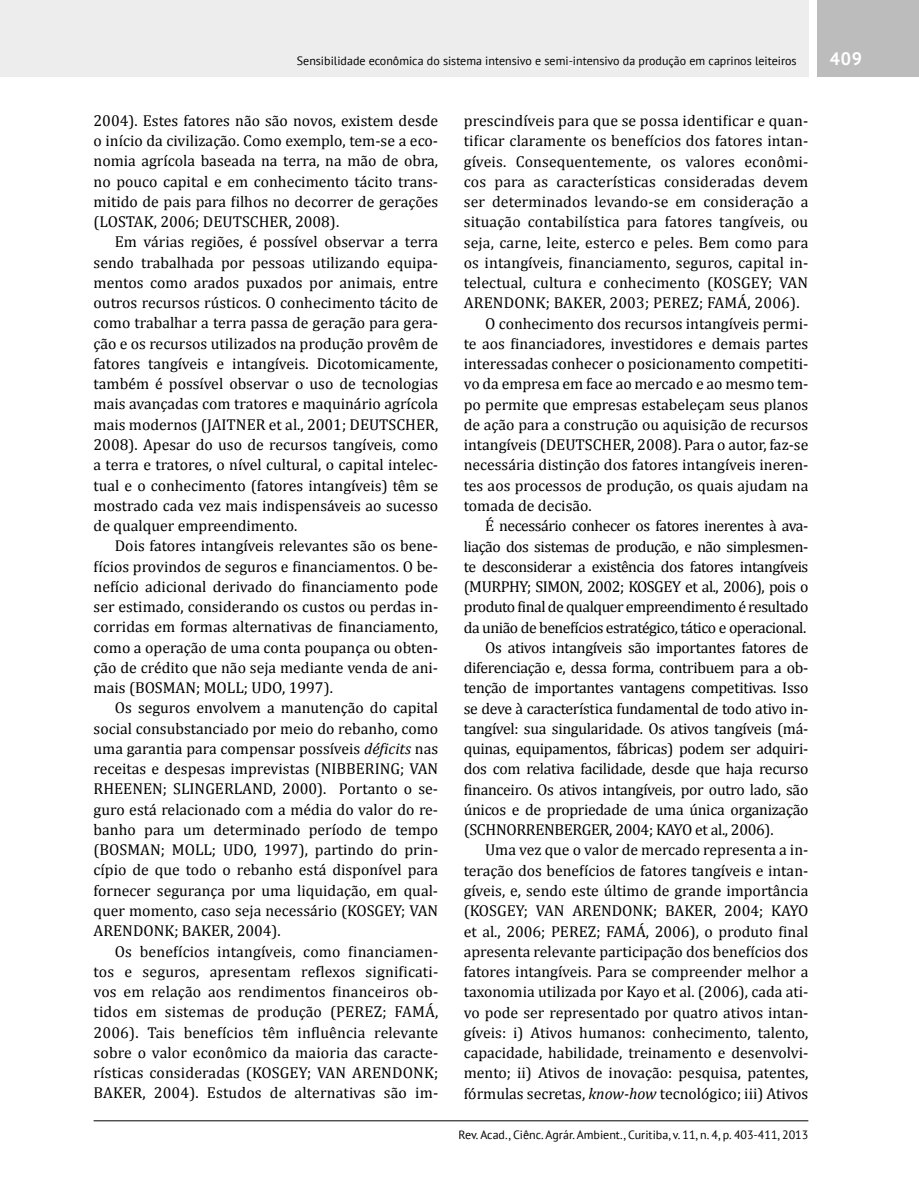
<style>
.page{position:relative;width:919px;height:1191px;background:#fff}
.page>*{position:absolute;margin:0;border:0;box-sizing:border-box;transform-origin:0 0}
.t1{font:700 18px "PT Sans";color:#fff}
.t2{font:15.75px/20.2px "Cambria";color:#000;text-align:justify}
.t3{font:15.75px "Cambria";letter-spacing:-.02em;color:#000}
.t4{font:15.75px "Cambria";letter-spacing:-.03em;color:#000}
.t5{font:12px "PT Sans";color:#000}
.s1{font-style:italic}
</style>
<div class="page">
<div style="left:0;top:0;width:808px;height:77px;background:#ededed"></div>
<div style="left:816px;top:0;width:102px;height:77px;background:#bcbcbc"></div>
<hr style="left:94px;top:1120px;width:714px;height:1px;background:#000">
<p class="t5" style="left:297px;top:53px;width:501px">Sensibilidade econômica do sistema intensivo e semi-intensivo da produção em caprinos leiteiros</p>
<p class="t1" style="left:829px;top:47px;width:34px">409</p>
<p class="t2" style="left:94px;top:110px;width:346px">2004). Estes fatores não são novos, existem desde o início da civilização. Como exemplo, tem-se a eco&shy;nomia agrícola baseada na terra, na mão de obra, no pouco capital e em conhecimento tácito trans&shy;mitido de pais para filhos no decorrer de gerações (LOSTAK, 2006; DEUTSCHER, 2008).</p>
<p class="t2" style="left:94px;top:232px;width:346px;text-indent:21px">Em várias regiões, é possível observar a terra sendo trabalhada por pessoas utilizando equipa&shy;mentos como arados puxados por animais, entre outros recursos rústicos. O conhecimento tácito de como trabalhar a terra passa de geração para gera&shy;ção e os recursos utilizados na produção provêm de fatores tangíveis e intangíveis. Dicotomicamente, também é possível observar o uso de tecnologias mais avançadas com tratores e maquinário agrícola mais modernos (JAITNER et al., 2001; DEUTSCHER, 2008). Apesar do uso de recursos tangíveis, como a terra e tratores, o nível cultural, o capital intelec&shy;tual e o conhecimento (fatores intangíveis) têm se mostrado cada vez mais indispensáveis ao sucesso de qualquer empreendimento.</p>
<p class="t2" style="left:94px;top:536px;width:346px;text-indent:21px">Dois fatores intangíveis relevantes são os bene&shy;fícios provindos de seguros e financiamentos. O be&shy;nefício adicional derivado do financiamento pode ser estimado, considerando os custos ou perdas in&shy;corridas em formas alternativas de financiamento, como a operação de uma conta poupança ou obten&shy;ção de crédito que não seja mediante venda de ani&shy;mais (BOSMAN; MOLL; UDO, 1997).</p>
<p class="t2" style="left:94px;top:698px;width:346px;text-indent:21px">Os seguros envolvem a manutenção do capital social consubstanciado por meio do rebanho, como uma garantia para compensar possíveis <span class="s1">déficits</span> nas receitas e despesas imprevistas (NIBBERING; VAN RHEENEN; SLINGERLAND, 2000). Portanto o se&shy;guro está relacionado com a média do valor do re&shy;banho para um determinado período de tempo (BOSMAN; MOLL; UDO, 1997), partindo do prin&shy;cípio de que todo o rebanho está disponível para fornecer segurança por uma liquidação, em qual&shy;quer momento, caso seja necessário (KOSGEY; VAN ARENDONK; BAKER, 2004).</p>
<p class="t2" style="left:94px;top:941px;width:346px;text-indent:21px">Os benefícios intangíveis, como financiamen&shy;tos e seguros, apresentam reflexos significati&shy;vos em relação aos rendimentos financeiros ob&shy;tidos em sistemas de produção (PEREZ; FAMÁ, 2006). Tais benefícios têm influência relevante sobre o valor econômico da maioria das caracte&shy;rísticas consideradas (KOSGEY; VAN ARENDONK; BAKER, 2004). Estudos de alternativas são im-</p>
<p class="t2" style="left:463px;top:110px;width:346px">prescindíveis para que se possa identificar e quan-</p>
<p class="t2" style="left:463px;top:131px;width:346px">tificar claramente os benefícios dos fatores intan-</p>
<p class="t2" style="left:463px;top:151px;width:346px">gíveis. Consequentemente, os valores econômi-</p>
<p class="t2" style="left:463px;top:171px;width:346px">cos para as características consideradas devem</p>
<p class="t2" style="left:463px;top:191px;width:346px">ser determinados levando-se em consideração a</p>
<p class="t2" style="left:463px;top:212px;width:346px">situação contabilística para fatores tangíveis, ou</p>
<p class="t2" style="left:463px;top:232px;width:346px">seja, carne, leite, esterco e peles. Bem como para</p>
<p class="t2" style="left:463px;top:252px;width:346px">os intangíveis, financiamento, seguros, capital in-</p>
<p class="t2" style="left:463px;top:272px;width:346px">telectual, cultura e conhecimento (KOSGEY; VAN</p>
<p class="t2" style="left:463px;top:293px;width:337px">ARENDONK; BAKER, 2003; PEREZ; FAMÁ, 2006).</p>
<p class="t2" style="left:485px;top:313px;width:325px">O conhecimento dos recursos intangíveis permi-</p>
<p class="t2" style="left:463px;top:333px;width:346px">te aos financiadores, investidores e demais partes</p>
<p class="t2" style="left:463px;top:353px;width:346px">interessadas conhecer o posicionamento competiti-</p>
<p class="t2" style="left:463px;top:374px;width:346px">vo da empresa em face ao mercado e ao mesmo tem-</p>
<p class="t2" style="left:463px;top:394px;width:346px">po permite que empresas estabeleçam seus planos</p>
<p class="t2" style="left:463px;top:414px;width:346px">de ação para a construção ou aquisição de recursos</p>
<p class="t2" style="left:463px;top:434px;width:346px">intangíveis (DEUTSCHER, 2008). Para o autor, faz-se</p>
<p class="t2" style="left:463px;top:455px;width:346px">necessária distinção dos fatores intangíveis ineren-</p>
<p class="t2" style="left:463px;top:475px;width:346px">tes aos processos de produção, os quais ajudam na</p>
<p class="t2" style="left:463px;top:495px;width:129px">tomada de decisão.</p>
<p class="t4" style="left:485px;top:516px;width:325px">É necessário conhecer os fatores inerentes à ava-</p>
<p class="t4" style="left:463px;top:537px;width:346px">liação dos sistemas de produção, e não simplesmen-</p>
<p class="t4" style="left:463px;top:557px;width:346px">te desconsiderar a existência dos fatores intangíveis</p>
<p class="t4" style="left:463px;top:577px;width:346px">(MURPHY; SIMON, 2002; KOSGEY et al., 2006), pois o</p>
<p class="t4" style="left:463px;top:597px;width:346px">produto final de qualquer empreendimento é resultado</p>
<p class="t4" style="left:463px;top:618px;width:344px">da união de benefícios estratégico, tático e operacional.</p>
<p class="t3" style="left:485px;top:638px;width:325px">Os ativos intangíveis são importantes fatores de</p>
<p class="t3" style="left:463px;top:658px;width:346px">diferenciação e, dessa forma, contribuem para a ob-</p>
<p class="t3" style="left:463px;top:678px;width:346px">tenção de importantes vantagens competitivas. Isso</p>
<p class="t3" style="left:463px;top:699px;width:346px">se deve à característica fundamental de todo ativo in-</p>
<p class="t3" style="left:463px;top:719px;width:346px">tangível: sua singularidade. Os ativos tangíveis (má-</p>
<p class="t3" style="left:463px;top:739px;width:346px">quinas, equipamentos, fábricas) podem ser adquiri-</p>
<p class="t3" style="left:463px;top:759px;width:346px">dos com relativa facilidade, desde que haja recurso</p>
<p class="t3" style="left:463px;top:780px;width:346px">financeiro. Os ativos intangíveis, por outro lado, são</p>
<p class="t3" style="left:463px;top:800px;width:346px">únicos e de propriedade de uma única organização</p>
<p class="t3" style="left:463px;top:820px;width:311px">(SCHNORRENBERGER, 2004; KAYO et al., 2006).</p>
<p class="t2" style="left:485px;top:840px;width:325px">Uma vez que o valor de mercado representa a in-</p>
<p class="t2" style="left:463px;top:860px;width:346px">teração dos benefícios de fatores tangíveis e intan-</p>
<p class="t2" style="left:463px;top:880px;width:346px">gíveis, e, sendo este último de grande importância</p>
<p class="t2" style="left:463px;top:900px;width:346px">(KOSGEY; VAN ARENDONK; BAKER, 2004; KAYO</p>
<p class="t2" style="left:463px;top:921px;width:346px">et al., 2006; PEREZ; FAMÁ, 2006), o produto final</p>
<p class="t2" style="left:463px;top:941px;width:346px">apresenta relevante participação dos benefícios dos</p>
<p class="t2" style="left:463px;top:961px;width:346px">fatores intangíveis. Para se compreender melhor a</p>
<p class="t2" style="left:463px;top:981px;width:346px">taxonomia utilizada por Kayo et al. (2006), cada ati-</p>
<p class="t2" style="left:463px;top:1002px;width:346px">vo pode ser representado por quatro ativos intan-</p>
<p class="t2" style="left:463px;top:1022px;width:346px">gíveis: i) Ativos humanos: conhecimento, talento,</p>
<p class="t2" style="left:463px;top:1042px;width:346px">capacidade, habilidade, treinamento e desenvolvi-</p>
<p class="t2" style="left:463px;top:1062px;width:346px">mento; ii) Ativos de inovação: pesquisa, patentes,</p>
<p class="t2" style="left:463px;top:1083px;width:346px">fórmulas secretas, <span class="s1">know-how</span> tecnológico; iii) Ativos</p>
<p class="t5" style="left:458px;top:1126px;width:351px">Rev. Acad., Ciênc. Agrár. Ambient., Curitiba, v. 11, n. 4, p. 403-411, 2013</p>
</div>
